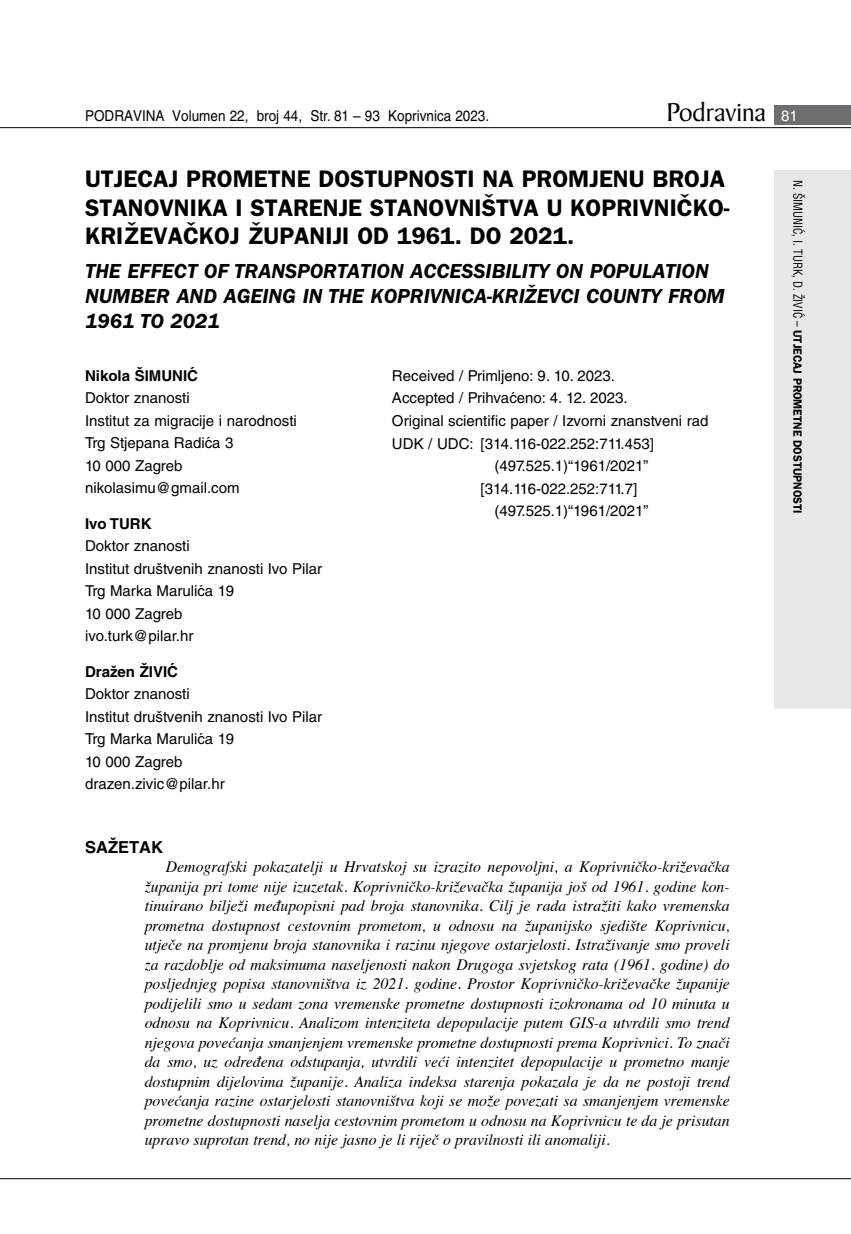
<style>
.page{position:relative;width:851px;height:1234px;background:#fff}
.page>*{position:absolute;margin:0;border:0;box-sizing:border-box;transform-origin:0 0}
.t1{font:27.6px "Baker Signet BT";color:#000}
.t2{font:600 24px/28.8px "ITC Franklin Gothic Skin 29";color:#000}
.t3{font:italic 600 21px/25.2px "ITC Franklin Gothic Skin 29";color:#000}
.t4{font:700 16.5px "Helvetica LT Skin 29";color:#000}
.t5{font:italic 15.75px/19.5px "Times";color:#000;text-align:justify}
.t6{font:15px/22.5px "Helvetica LT Skin 29";color:#000}
.t7{font:15px "Helvetica LT Skin 29";color:#000;scale:.9 1}
.t8{font:700 15px "Helvetica LT Skin 29";color:#000}
.t9{font:600 12px "ITC Franklin Gothic Skin 29";letter-spacing:-.005em;color:#000;scale:.95 1}
.s1{font-family:"Helvetica LT Skin 29";font-size:15px;color:#fff}
.s2{font-family:"Helvetica LT Skin 29";font-weight:400;font-stretch:condensed}
</style>
<div class="page">
<div style="left:774px;top:170px;width:76px;height:538px;background:#e6e7e8"></div>
<div style="left:774px;top:105px;width:76px;height:19px;background:#6d6e71"></div>
<hr style="left:0;top:127px;width:850px;height:1px;background:#000">
<hr style="left:0;top:1177px;width:850px;height:1px;background:#000">
<p class="t7" style="left:85px;top:107px;width:450px">PODRAVINA Volumen 22, broj 44, Str. 81 – 93 Koprivnica 2023.</p>
<h1 class="t1" style="left:666px;top:95px;width:133px">Podravina <span class="s1">81</span></h1>
<h2 class="t2" style="left:85px;top:164px;width:646px">UTJECAJ PROMETNE DOSTUPNOSTI NA PROMJENU BROJA<br>STANOVNIKA I STARENJE STANOVNIŠTVA U KOPRIVNIČKO-<br>KRIŽEVAČKOJ ŽUPANIJI OD 1961. DO 2021.</h2>
<h3 class="t3" style="left:85px;top:259px;width:641px">THE EFFECT OF TRANSPORTATION ACCESSIBILITY ON POPULATION<br>NUMBER AND AGEING IN THE KOPRIVNICA-KRIŽEVCI COUNTY FROM<br>1961 TO 2021</h3>
<p class="t8" style="left:85px;top:366px;width:114px">Nikola ŠIMUNIĆ</p>
<p class="t6" style="left:85px;top:386px;width:213px">Doktor znanosti<br>Institut za migracije i narodnosti<br>Trg Stjepana Radića 3<br>10 000 Zagreb nikolasimu@gmail.com</p>
<p class="t8" style="left:85px;top:514px;width:68px">Ivo TURK</p>
<p class="t6" style="left:85px;top:534px;width:239px">Doktor znanosti<br>Institut društvenih znanosti Ivo Pilar<br>Trg Marka Marulića 19<br>10 000 Zagreb<br>ivo.turk@pilar.hr</p>
<p class="t8" style="left:85px;top:662px;width:94px">Dražen ŽIVIĆ</p>
<p class="t6" style="left:85px;top:682px;width:239px">Doktor znanosti<br>Institut društvenih znanosti Ivo Pilar<br>Trg Marka Marulića 19<br>10 000 Zagreb drazen.zivic@pilar.hr</p>
<p class="t6" style="left:392px;top:364px;width:225px">Received / Primljeno: 9. 10. 2023.</p>
<p class="t6" style="left:392px;top:387px;width:237px">Accepted / Prihvaćeno: 4. 12. 2023.</p>
<p class="t6" style="left:392px;top:409px;width:318px">Original scientific paper / Izvorni znanstveni rad</p>
<p class="t6" style="left:392px;top:432px;width:263px">UDK / UDC: [314.116-022.252:711.453]</p>
<p class="t6" style="left:494px;top:454px;width:156px">(497.525.1)“1961/2021”</p>
<p class="t6" style="left:480px;top:477px;width:158px">[314.116-022.252:711.7]</p>
<p class="t6" style="left:494px;top:499px;width:156px">(497.525.1)“1961/2021”</p>
<p class="t4" style="left:85px;top:836px;width:79px">SAŽETAK</p>
<p class="t5" style="left:145px;top:856px;width:586px;text-indent:21px">Demografski pokazatelji u Hrvatskoj su izrazito nepovoljni, a Koprivničko-križevačka županija pri tome nije izuzetak. Koprivničko-križevačka županija još od 1961. godine kon&shy;tinuirano bilježi međupopisni pad broja stanovnika. Cilj je rada istražiti kako vremenska prometna dostupnost cestovnim prometom, u odnosu na županijsko sjedište Koprivnicu, utječe na promjenu broja stanovnika i razinu njegove ostarjelosti. Istraživanje smo proveli za razdoblje od maksimuma naseljenosti nakon Drugoga svjetskog rata (1961. godine) do posljednjeg popisa stanovništva iz 2021. godine. Prostor Koprivničko-križevačke županije podijelili smo u sedam zona vremenske prometne dostupnosti izokronama od 10 minuta u odnosu na Koprivnicu. Analizom intenziteta depopulacije putem GIS-a utvrdili smo trend njegova povećanja smanjenjem vremenske prometne dostupnosti prema Koprivnici. To znači da smo, uz određena odstupanja, utvrdili veći intenzitet depopulacije u prometno manje dostupnim dijelovima županije. Analiza indeksa starenja pokazala je da ne postoji trend povećanja razine ostarjelosti stanovništva koji se može povezati sa smanjenjem vremenske prometne dostupnosti naselja cestovnim prometom u odnosu na Koprivnicu te da je prisutan upravo suprotan trend, no nije jasno je li riječ o pravilnosti ili anomaliji.</p>
<p class="t9" style="left:804px;top:180px;width:352px;rotate:90deg"><span class="s2">N. ŠIMUNIĆ, I. TURK, D. ŽIVIĆ –</span> UTJECAJ PROMETNE DOSTUPNOSTI</p>
</div>
